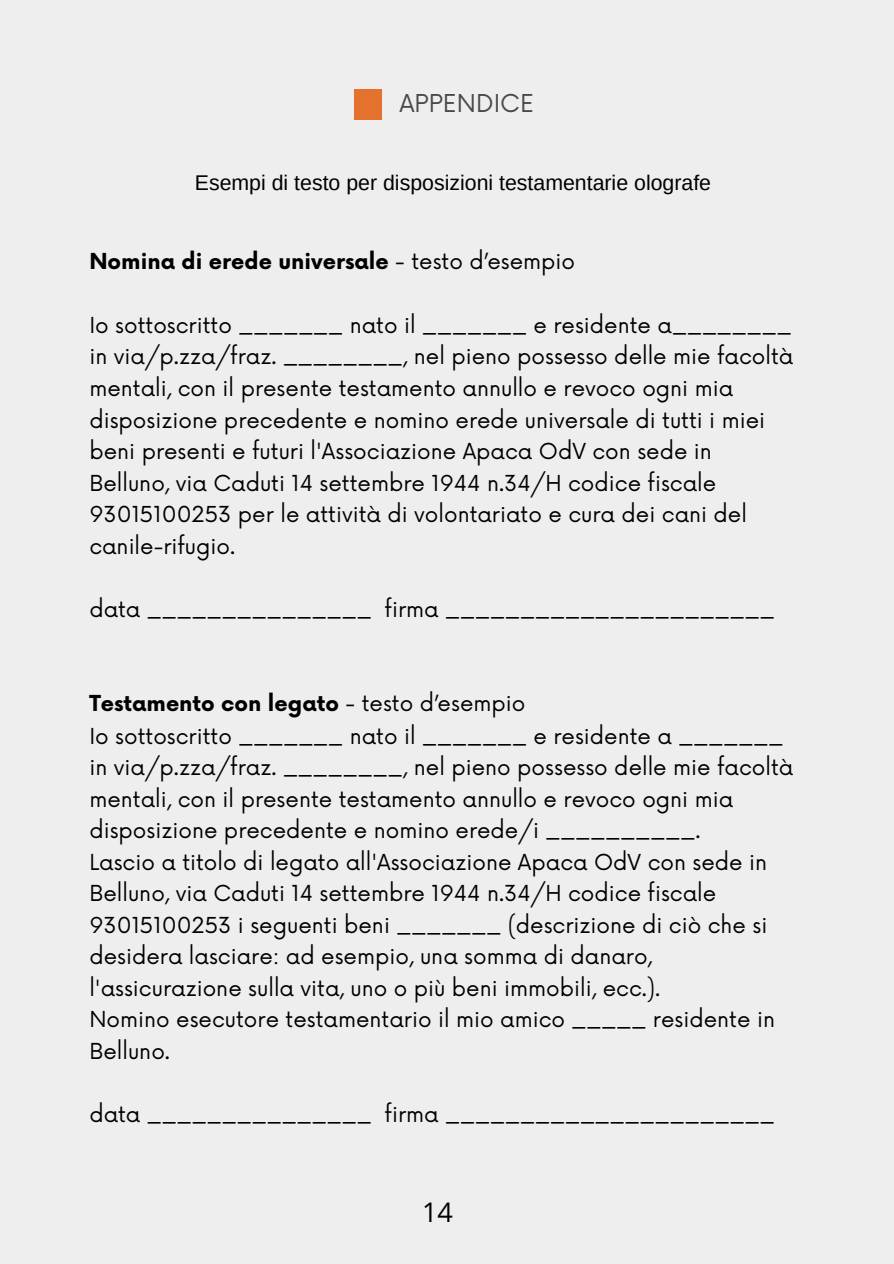
<style>
.page{position:relative;width:894px;height:1264px;background:#fff}
.page>*{position:absolute;margin:0;border:0;box-sizing:border-box;transform-origin:0 0}
.t1{font:27px "Open Sans";color:#000001}
.t2{font:24px "Now";color:#494948}
.t3{font:21.45px/31.7px "Now";color:#000001}
.t4{font:700 21.45px "Now";color:#000001}
.t5{font:21.3px "Arimo";color:#000001}
.s1{font-weight:400}
.s2{font-weight:700}
</style>
<div class="page">
<div style="left:0;top:0;width:893px;height:1263px;background:#efeeee"></div>
<div style="left:354px;top:89px;width:27px;height:31px;background:#e4712e"></div>
<p class="t2" style="left:399px;top:84px;width:136px">APPENDICE</p>
<p class="t5" style="left:195px;top:169px;width:517px">Esempi di testo per disposizioni testamentarie olografe</p>
<p class="t4" style="left:89px;top:245px;width:487px">Nomina di erede universale <span class="s1">- testo d’esempio</span></p>
<p class="t3" style="left:89px;top:308px;width:705px">Io sottoscritto _______ nato il _______ e residente a________ in via/p.zza/fraz. ________, nel pieno possesso delle mie facoltà mentali, con il presente testamento annullo e revoco ogni mia disposizione precedente e nomino erede universale di tutti i miei beni presenti e futuri l'Associazione Apaca OdV con sede in Belluno, via Caduti 14 settembre 1944 n.34/H codice fiscale 93015100253 per le attività di volontariato e cura dei cani del canile-rifugio.</p>
<p class="t3" style="left:89px;top:591px;width:686px">data _______________ firma ______________________</p>
<p class="t3" style="left:89px;top:686px;width:705px"><span class="s2">Testamento con legato</span> - testo d’esempio<br>Io sottoscritto _______ nato il _______ e residente a _______ in via/p.zza/fraz. ________, nel pieno possesso delle mie facoltà mentali, con il presente testamento annullo e revoco ogni mia disposizione precedente e nomino erede/i __________.<br>Lascio a titolo di legato all'Associazione Apaca OdV con sede in Belluno, via Caduti 14 settembre 1944 n.34/H codice fiscale 93015100253 i seguenti beni _______ (descrizione di ciò che si desidera lasciare: ad esempio, una somma di danaro, l'assicurazione sulla vita, uno o più beni immobili, ecc.).<br>Nomino esecutore testamentario il mio amico _____ residente in Belluno.</p>
<p class="t3" style="left:89px;top:1096px;width:686px">data _______________ firma ______________________</p>
<p class="t1" style="left:422px;top:1193px;width:32px">14</p>
</div>
